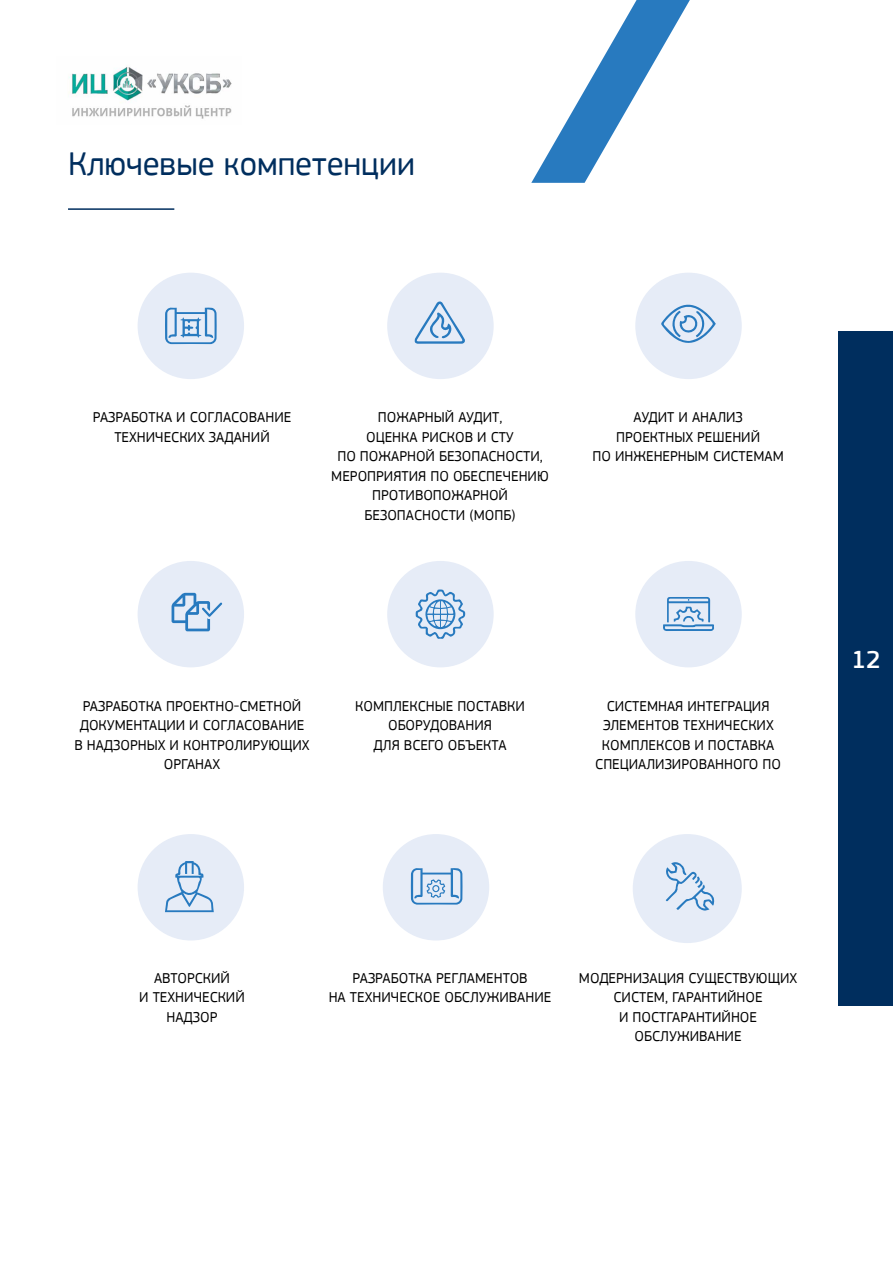
<style>
.page{position:relative;width:893px;height:1263px;background:#fff}
.page>*{position:absolute;margin:0;border:0;box-sizing:border-box;transform-origin:0 0}
.t1{font:34.5px "PF Square Sans Pro";color:#002e5e}
.t2{font:500 25.5px "PF Square Sans Pro";color:#fff}
.t3{font:15px/19.5px "PF Square Sans Pro";color:#000;text-align:center}
</style>
<div class="page">
<div style="left:839px;top:332px;width:54px;height:674px;background:#002e5e"></div>
<hr style="left:68px;top:208px;width:106px;height:2px;background:#002e5e">
<div style="left:138px;top:273px;width:106px;height:106px;background:#e6ecf7;border-radius:50%"></div>
<svg style="left:165px;top:307px;width:52px;height:37px"></svg>
<div style="left:635px;top:273px;width:107px;height:106px;background:#e6ecf7;border-radius:50%"></div>
<svg style="left:661px;top:304px;width:55px;height:39px"></svg>
<div style="left:387px;top:273px;width:107px;height:106px;background:#e6ecf7;border-radius:50%"></div>
<svg style="left:414px;top:301px;width:51px;height:43px"></svg>
<div style="left:138px;top:561px;width:106px;height:106px;background:#e6ecf7;border-radius:50%"></div>
<svg style="left:172px;top:593px;width:51px;height:38px"></svg>
<div style="left:387px;top:561px;width:107px;height:106px;background:#e6ecf7;border-radius:50%"></div>
<svg style="left:415px;top:589px;width:50px;height:50px"></svg>
<div style="left:635px;top:561px;width:107px;height:106px;background:#e6ecf7;border-radius:50%"></div>
<svg style="left:663px;top:597px;width:51px;height:34px"></svg>
<div style="left:138px;top:834px;width:106px;height:106px;background:#e6ecf7;border-radius:50%"></div>
<svg style="left:165px;top:861px;width:49px;height:51px"></svg>
<div style="left:383px;top:834px;width:106px;height:106px;background:#e6ecf7;border-radius:50%"></div>
<svg style="left:411px;top:868px;width:51px;height:37px"></svg>
<div style="left:633px;top:834px;width:109px;height:109px;background:#e6ecf7;border-radius:50%"></div>
<svg style="left:666px;top:862px;width:48px;height:49px"></svg>
<svg style="left:531px;top:0;width:159px;height:183px"></svg>
<img style="left:69px;top:67px;width:163px;height:52px">
<h1 class="t1" style="left:68px;top:143px;width:348px">Ключевые компетенции</h1>
<p class="t3" style="left:93px;top:408px;width:200px">РАЗРАБОТКА И СОГЛАСОВАНИЕ<br>ТЕХНИЧЕСКИХ ЗАДАНИЙ</p>
<p class="t3" style="left:331px;top:408px;width:219px">ПОЖАРНЫЙ АУДИТ,<br>ОЦЕНКА РИСКОВ И СТУ<br>ПО ПОЖАРНОЙ БЕЗОПАСНОСТИ,<br>МЕРОПРИЯТИЯ ПО ОБЕСПЕЧЕНИЮ<br>ПРОТИВОПОЖАРНОЙ<br>БЕЗОПАСНОСТИ (МОПБ)</p>
<p class="t3" style="left:592px;top:408px;width:193px">АУДИТ И АНАЛИЗ<br>ПРОЕКТНЫХ РЕШЕНИЙ<br>ПО ИНЖЕНЕРНЫМ СИСТЕМАМ</p>
<p class="t3" style="left:74px;top:696px;width:237px">РАЗРАБОТКА ПРОЕКТНО-СМЕТНОЙ<br>ДОКУМЕНТАЦИИ И СОГЛАСОВАНИЕ<br>В НАДЗОРНЫХ И КОНТРОЛИРУЮЩИХ<br>ОРГАНАХ</p>
<p class="t3" style="left:355px;top:696px;width:171px">КОМПЛЕКСНЫЕ ПОСТАВКИ<br>ОБОРУДОВАНИЯ<br>ДЛЯ ВСЕГО ОБЪЕКТА</p>
<p class="t3" style="left:595px;top:696px;width:187px">СИСТЕМНАЯ ИНТЕГРАЦИЯ<br>ЭЛЕМЕНТОВ ТЕХНИЧЕСКИХ<br>КОМПЛЕКСОВ И ПОСТАВКА<br>СПЕЦИАЛИЗИРОВАННОГО ПО</p>
<h2 class="t2" style="left:851px;top:645px;width:31px">12</h2>
<p class="t3" style="left:139px;top:968px;width:107px">АВТОРСКИЙ<br>И ТЕХНИЧЕСКИЙ<br>НАДЗОР</p>
<p class="t3" style="left:329px;top:968px;width:224px">РАЗРАБОТКА РЕГЛАМЕНТОВ<br>НА ТЕХНИЧЕСКОЕ ОБСЛУЖИВАНИЕ</p>
<p class="t3" style="left:579px;top:968px;width:220px">МОДЕРНИЗАЦИЯ СУЩЕСТВУЮЩИХ<br>СИСТЕМ, ГАРАНТИЙНОЕ<br>И ПОСТГАРАНТИЙНОЕ<br>ОБСЛУЖИВАНИЕ</p>
</div>
